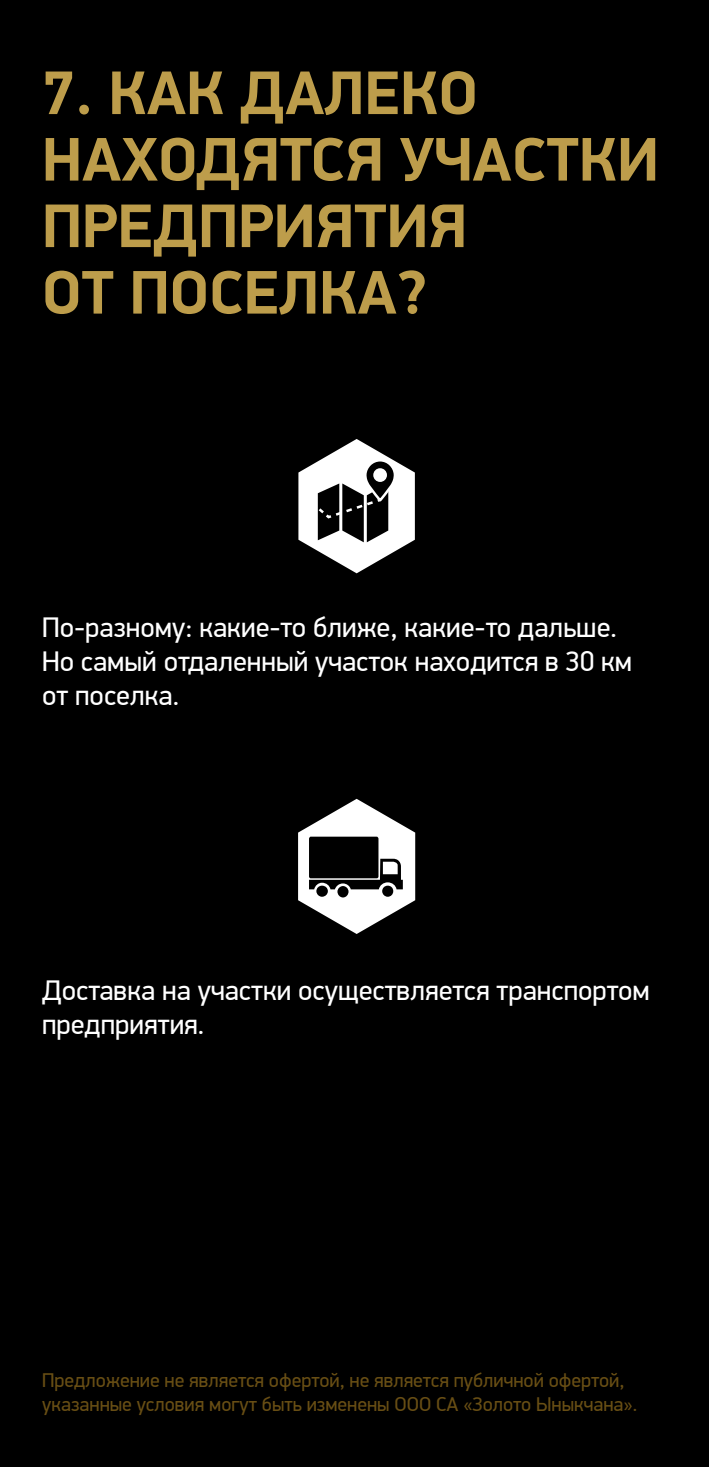
<style>
.page{position:relative;width:709px;height:1467px;background:#000}
.page>*{position:absolute;margin:0;border:0;box-sizing:border-box;transform-origin:0 0}
.t1{font:700 61.75px/66.5px "PF Din Display Pro";color:#bd9d4b}
.t2{font:28.5px/34.2px "PF Din Display Pro";color:#fff}
.t3{font:20px/24px "PF Din Display Pro";color:#684e14}
</style>
<div class="page">
<svg style="left:298px;top:799px;width:117px;height:135px"></svg>
<svg style="left:298px;top:439px;width:117px;height:134px"></svg>
<h1 class="t1" style="left:42px;top:61px;width:618px">7. КАК ДАЛЕКО<br>НАХОДЯТСЯ УЧАСТКИ<br>ПРЕДПРИЯТИЯ<br>ОТ ПОСЕЛКА?</h1>
<p class="t2" style="left:42px;top:611px;width:591px">По-разному: какие-то ближе, какие-то дальше.<br>Но самый отдаленный участок находится в 30 км от поселка.</p>
<p class="t2" style="left:42px;top:974px;width:609px">Доставка на участки осуществляется транспортом предприятия.</p>
<p class="t3" style="left:42px;top:1368px;width:596px">Предложение не является офертой, не является публичной офертой, указанные условия могут быть изменены ООО СА «Золото Ыныкчана».</p>
</div>
